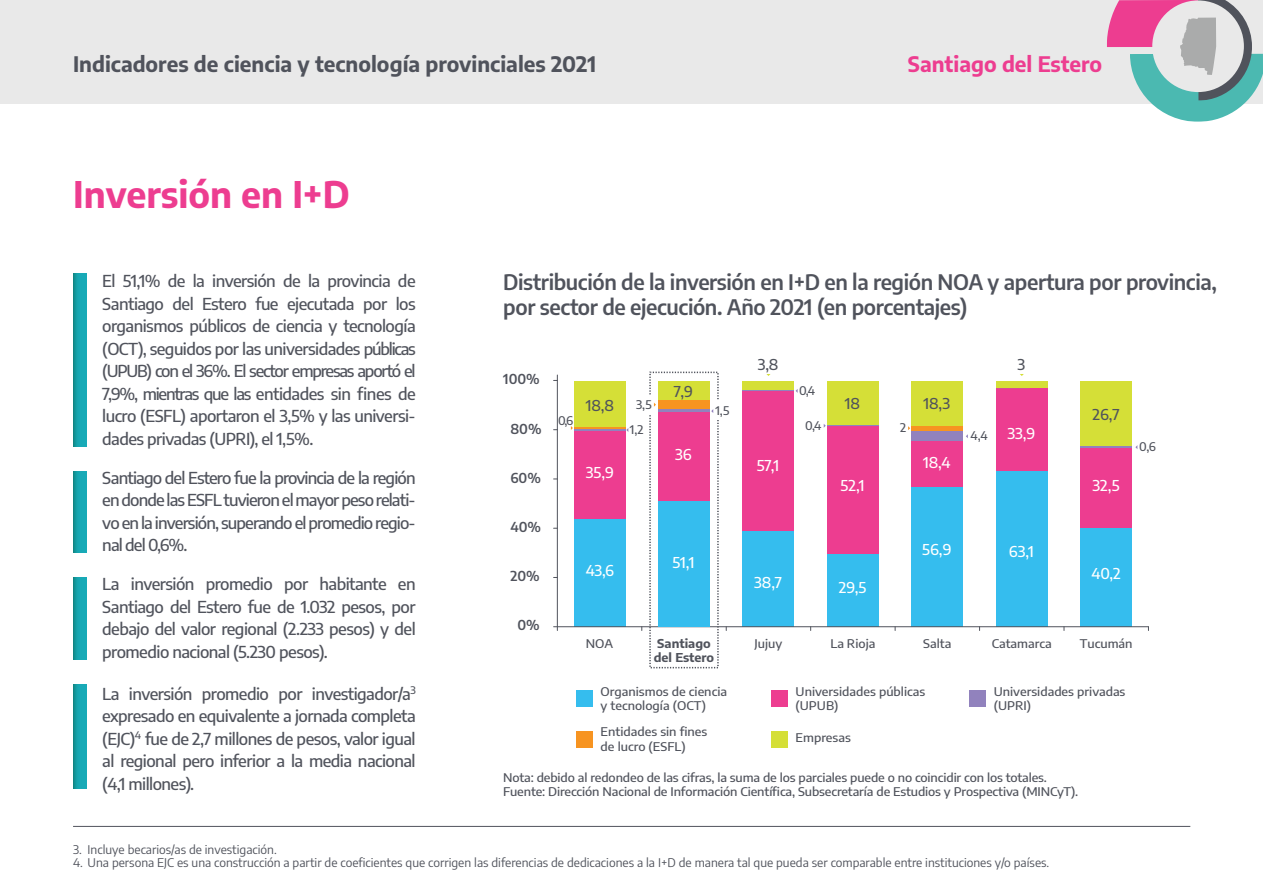
<style>
.page{position:relative;width:1263px;height:893px;background:#fff}
.page>*{position:absolute;margin:0;border:0;box-sizing:border-box;transform-origin:0 0}
.t1{font:700 36px "Encode Sans";color:#ed3d90}
.t2{font:600 21px/25.2px "Encode Sans";letter-spacing:-.02em;color:#50535c}
.t3{font:700 21px "Encode Sans";color:#50535c}
.t4{font:700 21px "Encode Sans";color:#ed3d90}
.t5{font:500 16.5px/22.5px "Encode Sans";letter-spacing:-.035em;color:#50535c;text-align:justify}
.t6{font:500 15px "Encode Sans";color:#fff}
.t7{font:500 15px "Encode Sans";color:#50535c}
.t8{font:600 13.5px "Encode Sans";color:#50535c}
.t9{font:500 12px/14.4px "Encode Sans";letter-spacing:-.005em;color:#50535c;scale:1.05 1}
.t10{font:12px "Encode Sans";color:#50535c}
.t11{font:500 12px "Encode Sans";letter-spacing:-.005em;color:#50535c}
.t12{font:700 12px "Encode Sans";color:#50535c;scale:1.05 1}
</style>
<div class="page">
<div style="left:574px;top:381px;width:51px;height:46px;background:#d5df37"></div>
<hr style="left:574px;top:427px;width:51px;height:2px;background:#f79421">
<hr style="left:574px;top:429px;width:51px;height:2px;background:#9182bd">
<div style="left:574px;top:431px;width:51px;height:89px;background:#ed3d90"></div>
<div style="left:574px;top:520px;width:51px;height:107px;background:#35bdee"></div>
<div style="left:996px;top:381px;width:51px;height:7px;background:#d5df37"></div>
<div style="left:996px;top:388px;width:51px;height:84px;background:#ed3d90"></div>
<div style="left:996px;top:472px;width:51px;height:155px;background:#35bdee"></div>
<div style="left:743px;top:381px;width:51px;height:9px;background:#d5df37"></div>
<hr style="left:743px;top:390px;width:51px;height:1px;background:#9182bd">
<div style="left:743px;top:391px;width:51px;height:141px;background:#ed3d90"></div>
<div style="left:743px;top:532px;width:51px;height:95px;background:#35bdee"></div>
<div style="left:827px;top:381px;width:51px;height:44px;background:#d5df37"></div>
<hr style="left:827px;top:425px;width:51px;height:1px;background:#9182bd">
<div style="left:827px;top:426px;width:51px;height:128px;background:#ed3d90"></div>
<div style="left:827px;top:554px;width:51px;height:73px;background:#35bdee"></div>
<div style="left:912px;top:381px;width:51px;height:45px;background:#d5df37"></div>
<div style="left:912px;top:426px;width:51px;height:5px;background:#f79421"></div>
<div style="left:912px;top:431px;width:51px;height:11px;background:#9182bd"></div>
<div style="left:912px;top:442px;width:51px;height:45px;background:#ed3d90"></div>
<div style="left:912px;top:487px;width:51px;height:140px;background:#35bdee"></div>
<div style="left:1081px;top:381px;width:51px;height:66px;background:#d5df37"></div>
<hr style="left:1081px;top:447px;width:51px;height:1px;background:#9182bd">
<div style="left:1081px;top:448px;width:51px;height:80px;background:#ed3d90"></div>
<div style="left:1081px;top:528px;width:51px;height:99px;background:#35bdee"></div>
<svg style="left:73px;top:274px;width:13px;height:172px;background:#15a1ab"></svg>
<svg style="left:73px;top:471px;width:13px;height:81px"></svg>
<svg style="left:73px;top:577px;width:13px;height:82px"></svg>
<svg style="left:73px;top:684px;width:13px;height:104px"></svg>
<hr style="left:73px;top:826px;width:1117px;height:1px;background:#50535c">
<div style="left:576px;top:691px;width:17px;height:16px;background:#35bdee"></div>
<div style="left:771px;top:731px;width:16px;height:16px;background:#d5df37"></div>
<div style="left:771px;top:691px;width:16px;height:16px;background:#ed3d90"></div>
<div style="left:970px;top:691px;width:16px;height:16px;background:#9182bd"></div>
<div style="left:576px;top:731px;width:17px;height:16px;background:#f79421"></div>
<hr style="left:557px;top:375px;width:1px;height:255px;background:#50535c">
<hr style="left:554px;top:626px;width:594px;height:1px;background:#50535c">
<div style="left:658px;top:381px;width:51px;height:19px;background:#d5df37"></div>
<div style="left:658px;top:400px;width:51px;height:9px;background:#f79421"></div>
<svg style="left:658px;top:409px;width:51px;height:4px"></svg>
<div style="left:658px;top:413px;width:51px;height:88px;background:#ed3d90"></div>
<div style="left:658px;top:501px;width:51px;height:126px;background:#35bdee"></div>
<div style="left:0;top:0;width:1263px;height:103px;background:#e9e9e9"></div>
<svg style="left:1107px;top:0;width:156px;height:122px"></svg>
<p class="t3" style="left:73px;top:49px;width:525px">Indicadores de ciencia y tecnología provinciales 2021</p>
<p class="t4" style="left:908px;top:49px;width:196px">Santiago del Estero</p>
<h1 class="t1" style="left:73px;top:168px;width:278px">Inversión en I+D</h1>
<p class="t5" style="left:102px;top:269px;width:315px">El 51,1% de la inversión de la provincia de Santiago del Estero fue ejecutada por los organismos públicos de ciencia y tecnología (OCT), seguidos por las universidades públicas (UPUB) con el 36%. El sector empresas aportó el 7,9%, mientras que las entidades sin fines de lucro (ESFL) aportaron el 3,5% y las universi&shy;dades privadas (UPRI), el 1,5%.</p>
<p class="t5" style="left:102px;top:466px;width:315px">Santiago del Estero fue la provincia de la región en donde las ESFL tuvieron el mayor peso relati&shy;vo en la inversión, superando el promedio regio&shy;nal del 0,6%.</p>
<p class="t5" style="left:102px;top:572px;width:315px">La inversión promedio por habitante en Santiago del Estero fue de 1.032 pesos, por debajo del valor regional (2.233 pesos) y del promedio nacional (5.230 pesos).</p>
<p class="t5" style="left:102px;top:682px;width:315px">La inversión promedio por investigador/a<sup>3 </sup>expresado en equivalente a jornada completa (EJC)<sup>4</sup> fue de 2,7 millones de pesos, valor igual al regional pero inferior a la media nacional (4,1 millones).</p>
<p class="t2" style="left:503px;top:268px;width:715px">Distribución de la inversión en I+D en la región NOA y apertura por provincia, por sector de ejecución. Año 2021 (en porcentajes)</p>
<p class="t8" style="left:503px;top:369px;width:38px">100%</p>
<p class="t8" style="left:510px;top:419px;width:33px">80%</p>
<p class="t8" style="left:510px;top:468px;width:32px">60%</p>
<p class="t11" style="left:558px;top:412px;width:16px">0,6</p>
<p class="t7" style="left:758px;top:353px;width:22px">3,8</p>
<p class="t7" style="left:1017px;top:353px;width:9px">3</p>
<p class="t7" style="left:674px;top:381px;width:21px">7,9</p>
<p class="t11" style="left:799px;top:382px;width:18px">0,4</p>
<p class="t7" style="left:586px;top:395px;width:30px">18,8</p>
<p class="t7" style="left:845px;top:392px;width:17px">18</p>
<p class="t7" style="left:923px;top:393px;width:28px">18,3</p>
<p class="t11" style="left:636px;top:396px;width:17px">3,5</p>
<p class="t11" style="left:715px;top:402px;width:15px">1,5</p>
<p class="t6" style="left:586px;top:462px;width:30px">35,9</p>
<p class="t11" style="left:630px;top:421px;width:15px">1,2</p>
<p class="t6" style="left:675px;top:444px;width:18px">36</p>
<p class="t6" style="left:757px;top:455px;width:24px">57,1</p>
<p class="t11" style="left:805px;top:417px;width:18px">0,4</p>
<p class="t11" style="left:900px;top:419px;width:8px">2</p>
<p class="t6" style="left:840px;top:475px;width:25px">52,1</p>
<p class="t6" style="left:923px;top:452px;width:29px">18,4</p>
<p class="t11" style="left:970px;top:427px;width:19px">4,4</p>
<p class="t6" style="left:1007px;top:422px;width:29px">33,9</p>
<p class="t7" style="left:1092px;top:404px;width:29px">26,7</p>
<p class="t6" style="left:1092px;top:475px;width:28px">32,5</p>
<p class="t11" style="left:1139px;top:438px;width:18px">0,6</p>
<p class="t8" style="left:510px;top:517px;width:32px">40%</p>
<p class="t8" style="left:510px;top:566px;width:31px">20%</p>
<p class="t8" style="left:517px;top:616px;width:24px">0%</p>
<p class="t6" style="left:586px;top:559px;width:30px">43,6</p>
<p class="t6" style="left:672px;top:551px;width:23px">51,1</p>
<p class="t6" style="left:754px;top:572px;width:29px">38,7</p>
<p class="t6" style="left:839px;top:577px;width:29px">29,5</p>
<p class="t6" style="left:922px;top:539px;width:31px">56,9</p>
<p class="t6" style="left:1009px;top:541px;width:26px">63,1</p>
<p class="t6" style="left:1091px;top:563px;width:31px">40,2</p>
<p class="t9" style="left:586px;top:635px;width:28px">NOA</p>
<p class="t12" style="left:657px;top:634px;width:52px">Santiago</p>
<p class="t9" style="left:830px;top:635px;width:44px">La Rioja</p>
<p class="t9" style="left:923px;top:635px;width:28px">Salta</p>
<p class="t9" style="left:992px;top:635px;width:59px">Catamarca</p>
<p class="t9" style="left:1080px;top:635px;width:52px">Tucumán</p>
<p class="t12" style="left:654px;top:648px;width:59px">del Estero</p>
<p class="t9" style="left:754px;top:635px;width:28px">Jujuy</p>
<p class="t9" style="left:601px;top:684px;width:122px">Organismos de ciencia y tecnología (OCT)</p>
<p class="t9" style="left:601px;top:724px;width:103px">Entidades sin fines de lucro (ESFL)</p>
<p class="t9" style="left:796px;top:684px;width:125px">Universidades públicas (UPUB)</p>
<p class="t9" style="left:994px;top:684px;width:127px">Universidades privadas (UPRI)</p>
<p class="t9" style="left:796px;top:729px;width:54px">Empresas</p>
<p class="t9" style="left:503px;top:769px;width:549px">Nota: debido al redondeo de las cifras, la suma de los parciales puede o no coincidir con los totales.<br>Fuente: Dirección Nacional de Información Científica, Subsecretaría de Estudios y Prospectiva (MINCyT).</p>
<p class="t10" style="left:73px;top:841px;width:205px">3. Incluye becarios/as de investigación.</p>
<p class="t10" style="left:73px;top:854px;width:978px">4. Una persona EJC es una construcción a partir de coeficientes que corrigen las diferencias de dedicaciones a la I+D de manera tal que pueda ser comparable entre instituciones y/o países.</p>
</div>
